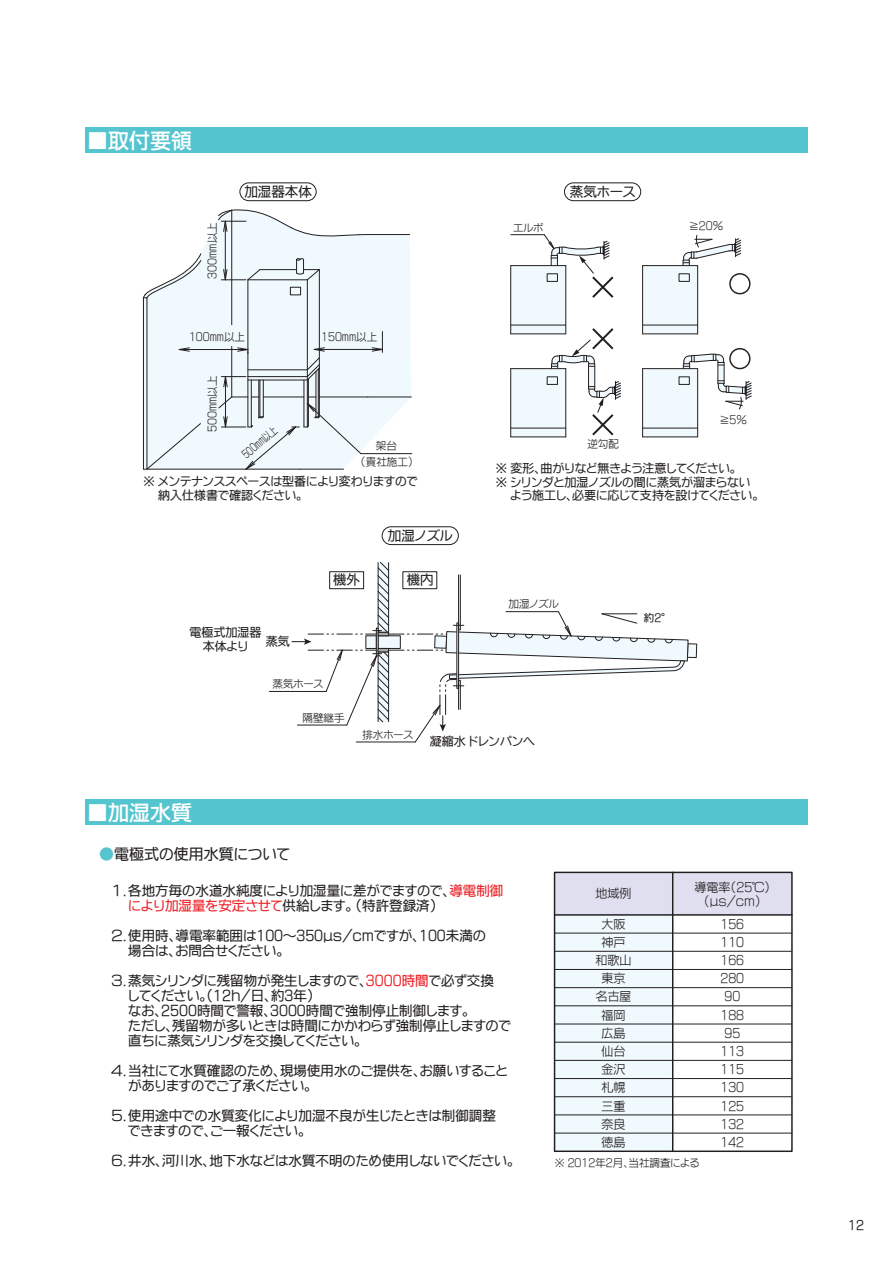
<style>
.page{position:relative;width:893px;height:1263px;background:#fff}
.page>*{position:absolute;margin:0;border:0;box-sizing:border-box;transform-origin:0 0}
.t1{font:21px "FGP Kaku Gothic Ca B";color:#fff}
.t2{font:15px "FGP Kaku Gothic Ca M";color:#231f20}
.t3{font:13.5px/15px "FGP Kaku Gothic Ca M";color:#231f20}
.t4{font:12px/13.5px "FGP Kaku Gothic Ca M";color:#231f20}
.t5{font:12px/18.1px "FGP Kaku Gothic Ca L";color:#231f20;text-align:center}
.t6{font:10.5px/15.8px "FGP Kaku Gothic Ca L";color:#231f20;text-align:center}
.t7{font:10.5px "FGP Kaku Gothic Ca L";color:#231f20;scale:.76 1}
.t8{font:10.5px "FGP Kaku Gothic Ca M";color:#231f20}
.s1{color:#54c5cf}
.s2{color:#ee1d23}
</style>
<div class="page">
<div style="left:85px;top:128px;width:723px;height:25px;background:#54c5cf"></div>
<svg style="left:144px;top:218px;width:267px;height:251px;fill:#f0f9fd"></svg>
<div style="left:85px;top:799px;width:723px;height:26px;background:#54c5cf"></div>
<div style="left:555px;top:872px;width:237px;height:43px;background:#e0dfef"></div>
<div style="left:555px;top:915px;width:118px;height:236px;background:#f0f9fd"></div>
<hr style="left:269px;top:691px;width:57px;height:1px;background:#231f20">
<div style="left:382px;top:526px;width:77px;height:19px;border:1px solid #231f20;border-radius:9px"></div>
<hr style="left:308px;top:379px;width:1px;height:47px;background:#231f20">
<hr style="left:316px;top:371px;width:1px;height:46px;background:#231f20">
<hr style="left:318px;top:369px;width:1px;height:49px;background:#231f20">
<hr style="left:319px;top:368px;width:1px;height:49px;background:#231f20">
<hr style="left:260px;top:380px;width:1px;height:37px;background:#231f20">
<hr style="left:263px;top:380px;width:1px;height:37px;background:#231f20">
<hr style="left:259px;top:380px;width:1px;height:38px;background:#231f20">
<hr style="left:307px;top:377px;width:1px;height:50px;background:#231f20">
<hr style="left:304px;top:380px;width:1px;height:47px;background:#231f20">
<hr style="left:248px;top:377px;width:1px;height:50px;background:#231f20">
<hr style="left:251px;top:380px;width:1px;height:47px;background:#231f20">
<hr style="left:248px;top:376px;width:59px;height:1px;background:#231f20">
<hr style="left:248px;top:279px;width:59px;height:1px;background:#231f20">
<hr style="left:248px;top:380px;width:59px;height:1px;background:#231f20">
<hr style="left:248px;top:280px;width:1px;height:97px;background:#231f20">
<hr style="left:260px;top:269px;width:37px;height:1px;background:#231f20">
<hr style="left:307px;top:280px;width:1px;height:97px;background:#231f20">
<hr style="left:319px;top:270px;width:1px;height:98px;background:#231f20">
<svg style="left:296px;top:258px;width:24px;height:23px"></svg>
<hr style="left:225px;top:231px;width:1px;height:39px;background:#231f20">
<svg style="left:221px;top:269px;width:40px;height:12px"></svg>
<hr style="left:143px;top:298px;width:1px;height:171px;background:#231f20">
<hr style="left:231px;top:210px;width:1px;height:115px;background:#231f20">
<hr style="left:189px;top:349px;width:49px;height:1px;background:#231f20">
<svg style="left:237px;top:347px;width:12px;height:7px"></svg>
<svg style="left:179px;top:347px;width:11px;height:5px"></svg>
<svg style="left:146px;top:423px;width:55px;height:46px"></svg>
<hr style="left:324px;top:349px;width:48px;height:1px;background:#231f20">
<svg style="left:372px;top:331px;width:11px;height:21px"></svg>
<hr style="left:225px;top:387px;width:1px;height:30px;background:#231f20">
<svg style="left:221px;top:376px;width:25px;height:11px"></svg>
<hr style="left:510px;top:266px;width:1px;height:68px;background:#231f20">
<hr style="left:643px;top:334px;width:55px;height:1px;background:#231f20">
<hr style="left:642px;top:266px;width:1px;height:68px;background:#231f20">
<hr style="left:511px;top:437px;width:55px;height:1px;background:#231f20">
<hr style="left:510px;top:369px;width:1px;height:68px;background:#231f20">
<hr style="left:643px;top:437px;width:55px;height:1px;background:#231f20">
<hr style="left:642px;top:369px;width:1px;height:68px;background:#231f20">
<hr style="left:319px;top:397px;width:49px;height:1px;background:#231f20">
<hr style="left:143px;top:469px;width:157px;height:1px;background:#231f20">
<hr style="left:147px;top:298px;width:1px;height:171px;background:#231f20">
<svg style="left:218px;top:209px;width:150px;height:30px"></svg>
<svg style="left:143px;top:253px;width:59px;height:46px"></svg>
<hr style="left:231px;top:346px;width:1px;height:51px;background:#231f20">
<svg style="left:307px;top:347px;width:18px;height:34px"></svg>
<hr style="left:248px;top:369px;width:59px;height:1px;background:#231f20">
<div style="left:290px;top:287px;width:11px;height:8px;border:1px solid #231f20"></div>
<hr style="left:361px;top:453px;width:51px;height:1px;background:#231f20">
<svg style="left:218px;top:396px;width:144px;height:74px"></svg>
<hr style="left:368px;top:397px;width:43px;height:1px;background:#231f20">
<hr style="left:300px;top:469px;width:44px;height:1px;background:#231f20">
<hr style="left:368px;top:234px;width:42px;height:1px;background:#231f20">
<svg style="left:643px;top:235px;width:107px;height:99px"></svg>
<svg style="left:643px;top:348px;width:109px;height:89px"></svg>
<div style="left:564px;top:182px;width:77px;height:19px;border:1px solid #231f20;border-radius:9px"></div>
<div style="left:239px;top:182px;width:78px;height:19px;border:1px solid #231f20;border-radius:9px"></div>
<div style="left:554px;top:872px;width:239px;height:280px;border:1px solid #231f20"></div>
<hr style="left:672px;top:872px;width:1px;height:279px;background:#231f20">
<hr style="left:555px;top:914px;width:237px;height:2px;background:#231f20">
<hr style="left:555px;top:933px;width:237px;height:1px;background:#231f20">
<hr style="left:555px;top:951px;width:237px;height:1px;background:#231f20">
<hr style="left:555px;top:969px;width:237px;height:1px;background:#231f20">
<hr style="left:555px;top:987px;width:237px;height:1px;background:#231f20">
<hr style="left:555px;top:1005px;width:237px;height:1px;background:#231f20">
<hr style="left:555px;top:1024px;width:237px;height:1px;background:#231f20">
<hr style="left:555px;top:1042px;width:237px;height:1px;background:#231f20">
<hr style="left:555px;top:1060px;width:237px;height:1px;background:#231f20">
<hr style="left:555px;top:1078px;width:237px;height:1px;background:#231f20">
<hr style="left:555px;top:1096px;width:237px;height:1px;background:#231f20">
<hr style="left:555px;top:1114px;width:237px;height:1px;background:#231f20">
<hr style="left:555px;top:1133px;width:237px;height:1px;background:#231f20">
<svg style="left:292px;top:562px;width:405px;height:181px"></svg>
<svg style="left:511px;top:234px;width:110px;height:203px"></svg>
<h1 class="t1" style="left:87px;top:130px;width:106px">■取付要領</h1>
<p class="t6" style="left:204px;top:279px;width:58px;rotate:-90deg">300MM以上</p>
<p class="t3" style="left:244px;top:184px;width:69px">加湿器本体</p>
<p class="t3" style="left:570px;top:184px;width:67px">蒸気ホース</p>
<p class="t6" style="left:513px;top:219px;width:32px">エルボ</p>
<p class="t6" style="left:688px;top:218px;width:36px">≧20％</p>
<p class="t6" style="left:189px;top:329px;width:58px">100MM以上</p>
<p class="t6" style="left:321px;top:329px;width:58px">150MM以上</p>
<p class="t6" style="left:204px;top:432px;width:58px;rotate:-90deg">500MM以上</p>
<p class="t7" style="left:240px;top:452px;width:57px;rotate:-41deg">500MM以上</p>
<p class="t6" style="left:361px;top:438px;width:54px">架台<br>（貴社施工）</p>
<p class="t4" style="left:143px;top:475px;width:276px">※ メンテナンススペースは型番により変わりますので　 納入仕様書で確認ください。</p>
<p class="t3" style="left:388px;top:528px;width:66px">加湿ノズル</p>
<p class="t3" style="left:333px;top:572px;width:28px">機外</p>
<p class="t3" style="left:407px;top:572px;width:28px">機内</p>
<p class="t4" style="left:190px;top:626px;width:73px;text-align:center">電極式加湿器本体より</p>
<p class="t4" style="left:266px;top:634px;width:25px">蒸気</p>
<p class="t6" style="left:273px;top:676px;width:52px">蒸気ホース</p>
<p class="t6" style="left:302px;top:710px;width:43px">隔壁継手</p>
<p class="t6" style="left:719px;top:412px;width:29px">≧5％</p>
<p class="t4" style="left:496px;top:461px;width:264px">※ 変形、曲がりなど無きよう注意してください。<br>※ シリンダと加湿ノズルの間に蒸気が溜まらない　 よう施工し、必要に応じて支持を設けてください。</p>
<p class="t6" style="left:587px;top:436px;width:33px">逆勾配</p>
<p class="t6" style="left:509px;top:596px;width:51px">加湿ノズル</p>
<p class="t8" style="left:644px;top:613px;width:24px">約2°</p>
<p class="t6" style="left:362px;top:727px;width:52px">排水ホース</p>
<p class="t4" style="left:430px;top:735px;width:106px">凝縮水 ドレンパンへ</p>
<h1 class="t1" style="left:87px;top:802px;width:106px">■加湿水質</h1>
<p class="t2" style="left:99px;top:846px;width:192px"><span class="s1">●</span>電極式の使用水質について</p>
<p class="t3" style="left:128px;top:883px;width:376px;text-indent:-17px">１．各地方毎の水道水純度により加湿量に差がでますので、<span class="s2">導電制御により加湿量を安定させて</span>供給します。 （特許登録済）</p>
<p class="t3" style="left:128px;top:928px;width:359px;text-indent:-17px">２．使用時、導電率範囲は100～350μｓ/ｃｍですが、100未満の場合は、お問合せください。</p>
<p class="t3" style="left:128px;top:973px;width:384px;text-indent:-17px">３．蒸気シリンダに残留物が発生しますので、<span class="s2">3000時間</span>で必ず交換<br>してください。（12ｈ/日、約3年）<br>なお、2500時間で警報、3000時間で強制停止制御します。<br>ただし、残留物が多いときは時間にかかわらず強制停止しますので直ちに蒸気シリンダを交換してください。</p>
<p class="t3" style="left:128px;top:1063px;width:381px;text-indent:-17px">４．当社にて水質確認のため、現場使用水のご提供を、お願いすることがありますのでご了承ください。</p>
<p class="t3" style="left:128px;top:1108px;width:369px;text-indent:-17px">５．使用途中での水質変化により加湿不良が生じたときは制御調整できますので、ご一報ください。</p>
<p class="t3" style="left:111px;top:1153px;width:404px">６．井水、河川水、地下水などは水質不明のため使用しないでください。</p>
<p class="t5" style="left:596px;top:884px;width:38px">地域例</p>
<p class="t5" style="left:694px;top:880px;width:77px;line-height:13.5px">導電率（25℃）（ΜＳ/ＣＭ）</p>
<p class="t5" style="left:602px;top:915px;width:26px">大阪</p>
<p class="t5" style="left:720px;top:915px;width:25px">156</p>
<p class="t5" style="left:602px;top:933px;width:26px">神戸</p>
<p class="t5" style="left:720px;top:933px;width:25px">110</p>
<p class="t5" style="left:596px;top:951px;width:38px">和歌山</p>
<p class="t5" style="left:720px;top:951px;width:25px">166</p>
<p class="t5" style="left:602px;top:969px;width:26px">東京</p>
<p class="t5" style="left:720px;top:969px;width:25px">280<br>90</p>
<p class="t5" style="left:596px;top:987px;width:37px">名古屋福岡広島</p>
<p class="t5" style="left:720px;top:1006px;width:25px">188</p>
<p class="t5" style="left:724px;top:1024px;width:17px">95</p>
<p class="t5" style="left:602px;top:1042px;width:26px">仙台</p>
<p class="t5" style="left:720px;top:1042px;width:25px;text-align:left">113<br>115</p>
<p class="t5" style="left:720px;top:1097px;width:25px;text-align:justify">125<br>132<br>142</p>
<p class="t5" style="left:602px;top:1060px;width:26px;text-align:justify">金沢札幌三重奈良徳島</p>
<p class="t6" style="left:555px;top:1154px;width:146px">※ 2012年2月、当社調査による</p>
<p class="t5" style="left:720px;top:1078px;width:25px">130</p>
<p class="t4" style="left:848px;top:1218px;width:17px">12</p>
</div>
